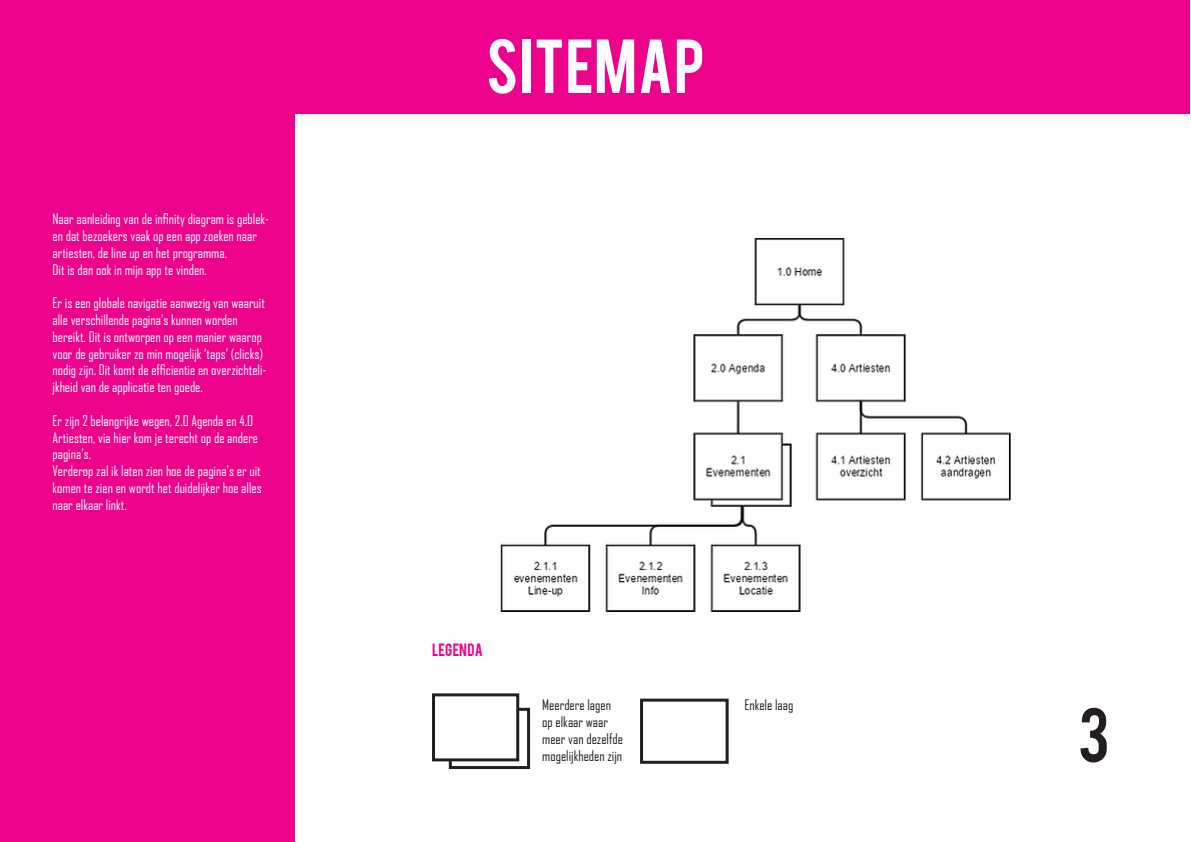
<style>
.page{position:relative;width:1191px;height:842px;background:#fff}
.page>*{position:absolute;margin:0;border:0;box-sizing:border-box;transform-origin:0 0}
.t1{font:60px "Bebas";letter-spacing:.02em;color:#fff}
.t2{font:60px "Bebas";color:#231f20}
.t3{font:14px/16.8px "Agency FB";color:#fff}
.t4{font:14px/16.8px "Agency FB";color:#231f20}
.t5{font:14px "Bebas";color:#ed028c}
</style>
<div class="page">
<div style="left:0;top:0;width:1190px;height:114px;background:#ed028c"></div>
<img style="left:500px;top:238px;width:511px;height:374px">
<div style="left:0;top:36px;width:295px;height:806px;background:#ed028c"></div>
<div style="left:449px;top:708px;width:81px;height:61px;border:3px solid #231f20"></div>
<div style="left:433px;top:695px;width:85px;height:65px;background:#fff"></div>
<div style="left:432px;top:693px;width:87px;height:68px;border:3px solid #231f20"></div>
<div style="left:640px;top:699px;width:88px;height:65px;border:3px solid #231f20"></div>
<p class="t3" style="left:52px;top:210px;width:218px">Naar aanleiding van de infinity diagram is geblek&shy;en dat bezoekers vaak op een app zoeken naar artiesten, de line up en het programma.<br>Dit is dan ook in mijn app te vinden.</p>
<p class="t3" style="left:52px;top:294px;width:216px">Er is een globale navigatie aanwezig van waaruit alle verschillende pagina’s kunnen worden bereikt. Dit is ontworpen op een manier waarop voor de gebruiker zo min mogelijk ‘taps’ (clicks) nodig zijn. Dit komt de efficientie en overzichteli&shy;jkheid van de applicatie ten goede.</p>
<p class="t3" style="left:52px;top:412px;width:211px">Er zijn 2 belangrijke wegen, 2.0 Agenda en 4.0<br>Artiesten, via hier kom je terecht op de andere pagina’s.<br>Verderop zal ik laten zien hoe de pagina’s er uit komen te zien en wordt het duidelijker hoe alles naar elkaar linkt.</p>
<h1 class="t1" style="left:486px;top:23px;width:220px">SITEMAP</h1>
<p class="t5" style="left:432px;top:639px;width:52px">LEGENDA</p>
<p class="t4" style="left:542px;top:696px;width:82px">Meerdere lagen op elkaar waar meer van dezelfde mogelijkheden zijn</p>
<p class="t4" style="left:744px;top:696px;width:50px">Enkele laag</p>
<h1 class="t2" style="left:1077px;top:691px;width:33px">3</h1>
</div>
